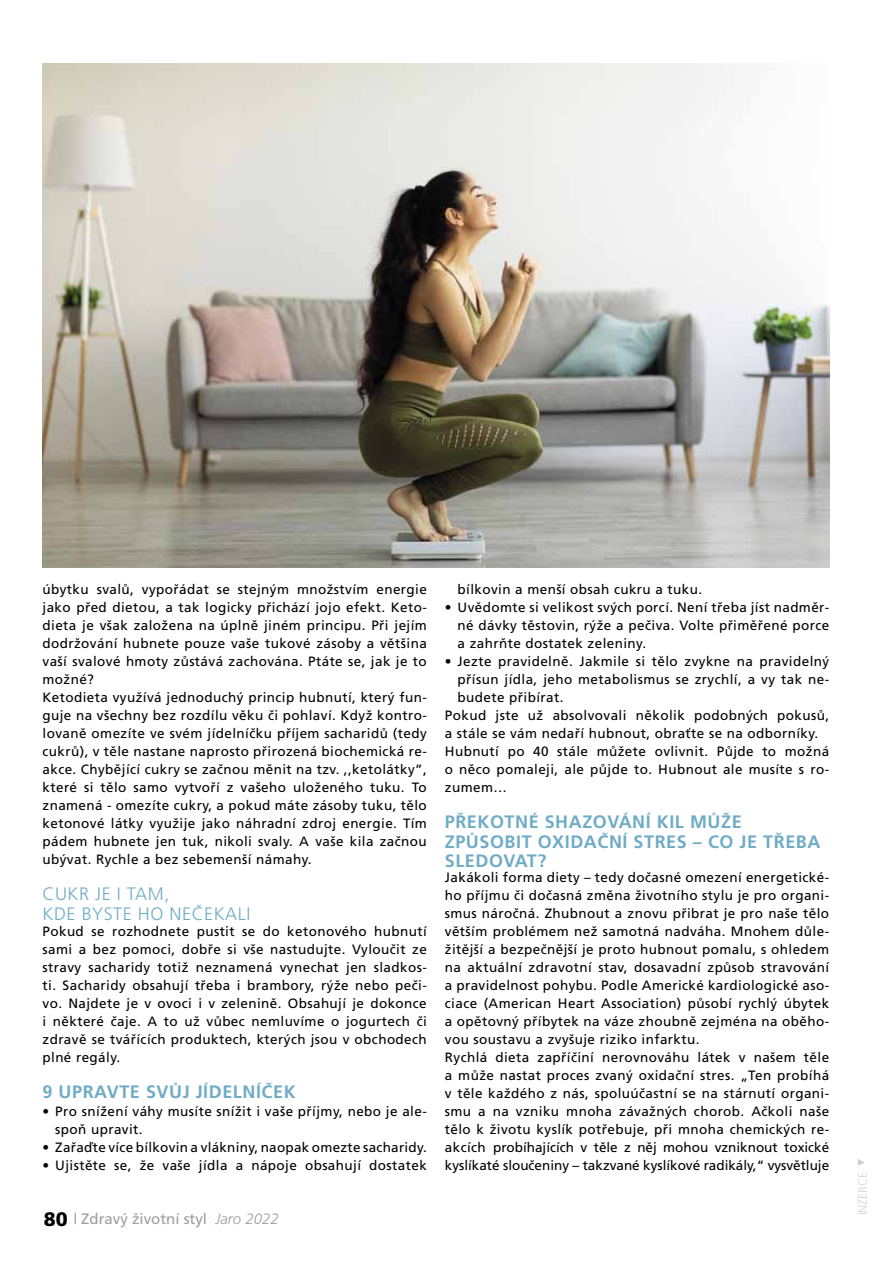
<style>
.page{position:relative;width:893px;height:1263px;background:#fff}
.page>*{position:absolute;margin:0;border:0;box-sizing:border-box;transform-origin:0 0}
.t1{font:700 18px/19.5px "Frutiger OT";letter-spacing:.03em;color:#70acc6}
.t2{font:300 18px/19.5px "Frutiger OT";letter-spacing:.03em;color:#70acc6}
.t3{font:15px "Frutiger CE";color:#9f9d9d}
.t4{font:13.5px/18px "Frutiger OT";letter-spacing:.03em;color:#000}
.t5{font:300 12px "Frutiger CE";color:#d4d4d4}
.s1{font-weight:900;font-size:19.5px;color:#000}
.s2{font-weight:300;font-style:italic}
</style>
<div class="page">
<svg style="left:858px;top:1159px;width:7px;height:6px"></svg>
<img style="left:43px;top:64px;width:786px;height:503px">
<p class="t4" style="left:43px;top:581px;width:386px">úbytku svalů, vypořádat se stejným množstvím energie jako před dietou, a tak logicky přichází jojo efekt. Keto&shy;dieta je však založena na úplně jiném principu. Při jejím dodržování hubnete pouze vaše tukové zásoby a většina vaší svalové hmoty zůstává zachována. Ptáte se, jak je to možné?<br>Ketodieta využívá jednoduchý princip hubnutí, který fun&shy;guje na všechny bez rozdílu věku či pohlaví. Když kontro&shy;lovaně omezíte ve svém jídelníčku příjem sacharidů (tedy cukrů), v těle nastane naprosto přirozená biochemická re&shy;akce. Chybějící cukry se začnou měnit na tzv. ,,ketolátky”, které si tělo samo vytvoří z vašeho uloženého tuku. To znamená - omezíte cukry, a pokud máte zásoby tuku, tělo ketonové látky využije jako náhradní zdroj energie. Tím pádem hubnete jen tuk, nikoli svaly. A vaše kila začnou ubývat. Rychle a bez sebemenší námahy.</p>
<h1 class="t2" style="left:43px;top:884px;width:209px">CUKR JE I TAM,<br>KDE BYSTE HO NEČEKALI</h1>
<p class="t4" style="left:43px;top:923px;width:386px;text-align:justify">Pokud se rozhodnete pustit se do ketonového hubnutí sami a bez pomoci, dobře si vše nastudujte. Vyloučit ze stravy sacharidy totiž neznamená vynechat jen sladkos&shy;ti. Sacharidy obsahují třeba i brambory, rýže nebo peči&shy;vo. Najdete je v ovoci i v zelenině. Obsahují je dokonce i některé čaje. A to už vůbec nemluvíme o jogurtech či zdravě se tvářících produktech, kterých jsou v obchodech plné regály.</p>
<h1 class="t1" style="left:43px;top:1082px;width:255px">9 UPRAVTE SVŮJ JÍDELNÍČEK</h1>
<p class="t4" style="left:55px;top:1103px;width:373px;text-indent:-13px">• Pro snížení váhy musíte snížit i vaše příjmy, nebo je ale&shy;spoň upravit.</p>
<p class="t4" style="left:43px;top:1139px;width:386px">• Zařaďte více bílkovin a vlákniny, naopak omezte sacharidy.</p>
<p class="t4" style="left:43px;top:1157px;width:386px">• Ujistěte se, že vaše jídla a nápoje obsahují dostatek</p>
<p class="t3" style="left:44px;top:1210px;width:236px"><span class="s1">80</span> | Zdravý životní styl <span class="s2">Jaro 2022</span></p>
<p class="t4" style="left:458px;top:581px;width:246px">bílkovin a menší obsah cukru a tuku.</p>
<p class="t4" style="left:458px;top:599px;width:373px;text-align:justify;text-indent:-13px">• Uvědomte si velikost svých porcí. Není třeba jíst nadměr&shy;né dávky těstovin, rýže a pečiva. Volte přiměřené porce a zahrňte dostatek zeleniny.</p>
<p class="t4" style="left:445px;top:653px;width:386px">• Jezte pravidelně. Jakmile si tělo zvykne na pravidelný</p>
<p class="t4" style="left:458px;top:671px;width:373px">přísun jídla, jeho metabolismus se zrychlí, a vy tak ne-</p>
<p class="t4" style="left:458px;top:689px;width:107px">budete přibírat.</p>
<p class="t4" style="left:445px;top:707px;width:386px">Pokud jste už absolvovali několik podobných pokusů,</p>
<p class="t4" style="left:445px;top:725px;width:375px">a stále se vám nedaří hubnout, obraťte se na odborníky.</p>
<p class="t4" style="left:445px;top:743px;width:386px">Hubnutí po 40 stále můžete ovlivnit. Půjde to možná</p>
<p class="t4" style="left:445px;top:761px;width:386px">o něco pomaleji, ale půjde to. Hubnout ale musíte s ro-</p>
<p class="t4" style="left:445px;top:779px;width:64px">zumem…</p>
<h1 class="t1" style="left:445px;top:812px;width:377px">PŘEKOTNÉ SHAZOVÁNÍ KIL MŮŽE<br>ZPŮSOBIT OXIDAČNÍ STRES – CO JE TŘEBA<br>SLEDOVAT?</h1>
<p class="t4" style="left:445px;top:869px;width:386px">Jakákoli forma diety – tedy dočasné omezení energetické&shy;ho příjmu či dočasná změna životního stylu je pro organi&shy;smus náročná. Zhubnout a znovu přibrat je pro naše tělo větším problémem než samotná nadváha. Mnohem důle&shy;žitější a bezpečnější je proto hubnout pomalu, s ohledem na aktuální zdravotní stav, dosavadní způsob stravování a pravidelnost pohybu. Podle Americké kardiologické aso&shy;ciace (American Heart Association) působí rychlý úbytek a opětovný příbytek na váze zhoubně zejména na oběho&shy;vou soustavu a zvyšuje riziko infarktu.<br>Rychlá dieta zapříčiní nerovnováhu látek v našem těle a může nastat proces zvaný oxidační stres. „Ten probíhá v těle každého z nás, spoluúčastní se na stárnutí organi&shy;smu a na vzniku mnoha závažných chorob. Ačkoli naše tělo k životu kyslík potřebuje, při mnoha chemických re&shy;akcích probíhajících v těle z něj mohou vzniknout toxické kyslíkaté sloučeniny – takzvané kyslíkové radikály,“ vysvětluje</p>
<p class="t5" style="left:856px;top:1215px;width:45px;rotate:-90deg">INZERCE</p>
</div>
